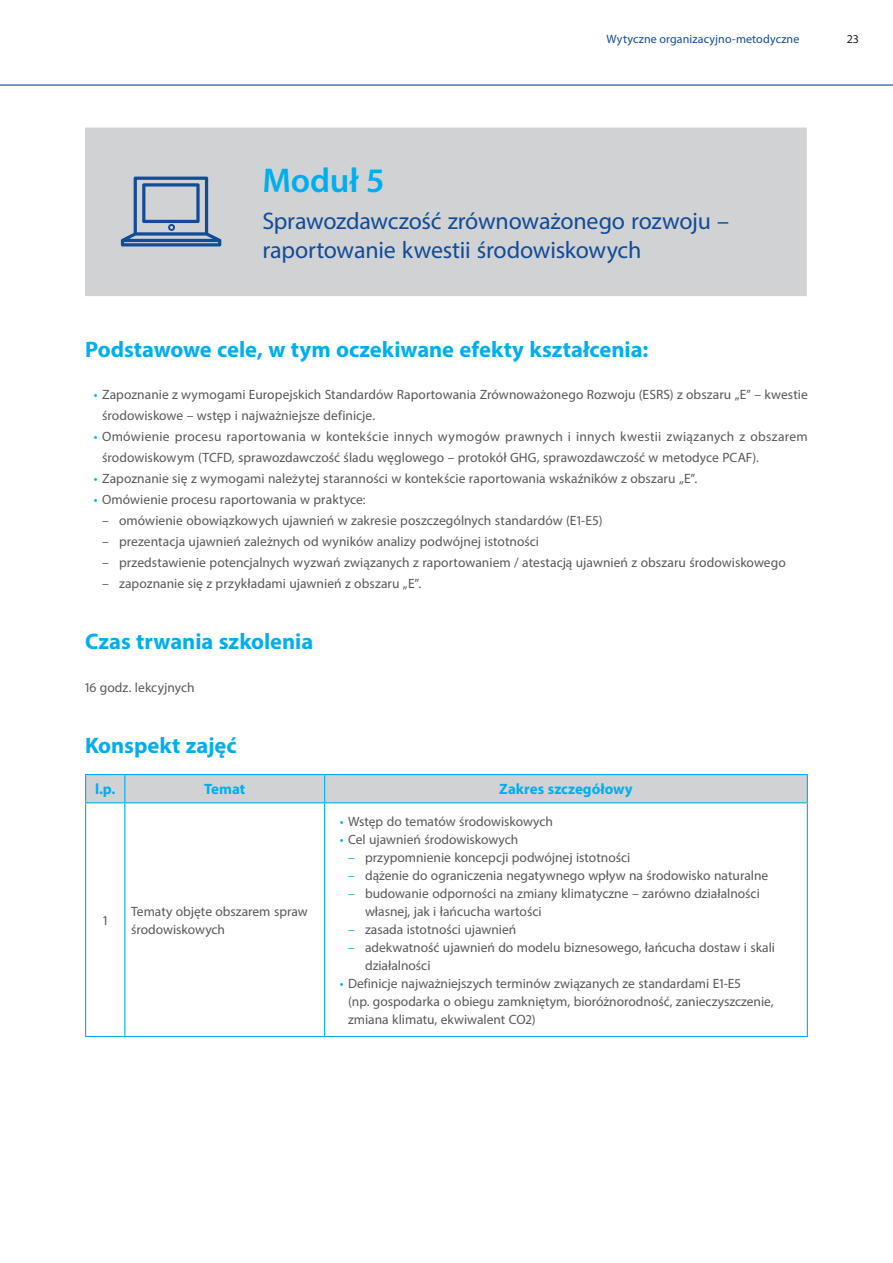
<style>
.page{position:relative;width:893px;height:1263px;background:#fff}
.page>*{position:absolute;margin:0;border:0;box-sizing:border-box;transform-origin:0 0}
.t1{font:600 34.5px "Myriad Pro";letter-spacing:-.005em;color:#00aeef}
.t2{font:24px/28.8px "Myriad Pro";letter-spacing:-.01em;color:#114c98}
.t3{font:700 22.5px "Myriad Pro";color:#00aeef}
.t4{font:700 15px "Myriad Pro";color:#00aeef}
.t5{font:13.5px/18px "Myriad Pro";color:#57585a}
.t6{font:12px "Myriad Pro";letter-spacing:.01em;color:#114c98}
.t7{font:12px "Myriad Pro";color:#231f20}
.s1{color:#00aeef}
</style>
<div class="page">
<hr style="left:0;top:84px;width:893px;height:2px;background:#114c98">
<div style="left:85px;top:128px;width:722px;height:168px;background:#d1d2d4"></div>
<svg style="left:121px;top:177px;width:100px;height:69px;background:#97a9c1"></svg>
<hr style="left:124px;top:803px;width:1px;height:233px;background:#00aeef">
<hr style="left:324px;top:803px;width:1px;height:233px;background:#00aeef">
<hr style="left:85px;top:1036px;width:40px;height:1px;background:#00aeef">
<hr style="left:125px;top:1036px;width:200px;height:1px;background:#00aeef">
<hr style="left:325px;top:1036px;width:483px;height:1px;background:#00aeef">
<hr style="left:85px;top:803px;width:1px;height:233px;background:#00aeef">
<hr style="left:807px;top:803px;width:1px;height:233px;background:#00aeef">
<svg style="left:85px;top:774px;width:723px;height:28px;background:#c7d0d5"></svg>
<hr style="left:85px;top:802px;width:40px;height:1px;background:#00aeef">
<hr style="left:125px;top:802px;width:200px;height:1px;background:#00aeef">
<hr style="left:325px;top:802px;width:483px;height:1px;background:#00aeef">
<p class="t6" style="left:607px;top:31px;width:194px">Wytyczne organizacyjno-metodyczne</p>
<p class="t7" style="left:847px;top:31px;width:14px">23</p>
<h1 class="t1" style="left:262px;top:161px;width:123px">Moduł 5</h1>
<h2 class="t2" style="left:262px;top:206px;width:468px">Sprawozdawczość zrównoważonego rozwoju – raportowanie kwestii środowiskowych</h2>
<h3 class="t3" style="left:85px;top:335px;width:565px">Podstawowe cele, w tym oczekiwane efekty kształcenia:</h3>
<p class="t5" style="left:102px;top:384px;width:707px;line-height:21px;text-indent:-8px"><span class="s1">•</span> Zapoznanie z wymogami Europejskich Standardów Raportowania Zrównoważonego Rozwoju (ESRS) z obszaru „E” – kwestie środowiskowe – wstęp i najważniejsze definicje.</p>
<p class="t5" style="left:102px;top:426px;width:707px;line-height:21px;text-indent:-8px"><span class="s1">•</span> Omówienie procesu raportowania w kontekście innych wymogów prawnych i innych kwestii związanych z obszarem środowiskowym (TCFD, sprawozdawczość śladu węglowego – protokół GHG, sprawozdawczość w metodyce PCAF).</p>
<p class="t5" style="left:94px;top:470px;width:605px"><span class="s1">•</span> Zapoznanie się z wymogami należytej staranności w kontekście raportowania wskaźników z obszaru „E”.</p>
<p class="t5" style="left:94px;top:491px;width:273px"><span class="s1">•</span> Omówienie procesu raportowania w praktyce:</p>
<p class="t5" style="left:102px;top:512px;width:502px">– omówienie obowiązkowych ujawnień w zakresie poszczególnych standardów (E1-E5)</p>
<p class="t5" style="left:102px;top:533px;width:439px">– prezentacja ujawnień zależnych od wyników analizy podwójnej istotności</p>
<p class="t5" style="left:102px;top:554px;width:685px">– przedstawienie potencjalnych wyzwań związanych z raportowaniem / atestacją ujawnień z obszaru środowiskowego</p>
<p class="t5" style="left:102px;top:575px;width:321px">– zapoznanie się z przykładami ujawnień z obszaru „E”.</p>
<h3 class="t3" style="left:85px;top:627px;width:230px">Czas trwania szkolenia</h3>
<p class="t5" style="left:85px;top:678px;width:111px">16 godz. lekcyjnych</p>
<h3 class="t3" style="left:85px;top:730px;width:153px">Konspekt zajęć</h3>
<p class="t4" style="left:95px;top:779px;width:22px">l.p.</p>
<p class="t4" style="left:204px;top:779px;width:43px">Temat</p>
<p class="t4" style="left:499px;top:779px;width:135px">Zakres szczegółowy</p>
<p class="t5" style="left:103px;top:911px;width:6px">1</p>
<p class="t5" style="left:131px;top:902px;width:178px">Tematy objęte obszarem spraw środowiskowych</p>
<p class="t5" style="left:340px;top:812px;width:215px"><span class="s1">•</span> Wstęp do tematów środowiskowych</p>
<p class="t5" style="left:340px;top:830px;width:180px"><span class="s1">•</span> Cel ujawnień środowiskowych</p>
<p class="t5" style="left:348px;top:848px;width:284px"><span class="s1">–</span> przypomnienie koncepcji podwójnej istotności</p>
<p class="t5" style="left:348px;top:866px;width:422px"><span class="s1">–</span> dążenie do ograniczenia negatywnego wpływ na środowisko naturalne</p>
<p class="t5" style="left:365px;top:884px;width:396px;text-indent:-17px"><span class="s1">–</span> budowanie odporności na zmiany klimatyczne – zarówno działalności własnej, jak i łańcucha wartości</p>
<p class="t5" style="left:348px;top:920px;width:170px"><span class="s1">–</span> zasada istotności ujawnień</p>
<p class="t5" style="left:365px;top:938px;width:412px;text-indent:-17px"><span class="s1">–</span> adekwatność ujawnień do modelu biznesowego, łańcucha dostaw i skali działalności</p>
<p class="t5" style="left:348px;top:974px;width:427px;text-indent:-8px"><span class="s1">•</span> Definicje najważniejszych terminów związanych ze standardami E1-E5<br>(np. gospodarka o obiegu zamkniętym, bioróżnorodność, zanieczyszczenie, zmiana klimatu, ekwiwalent CO2)</p>
</div>
